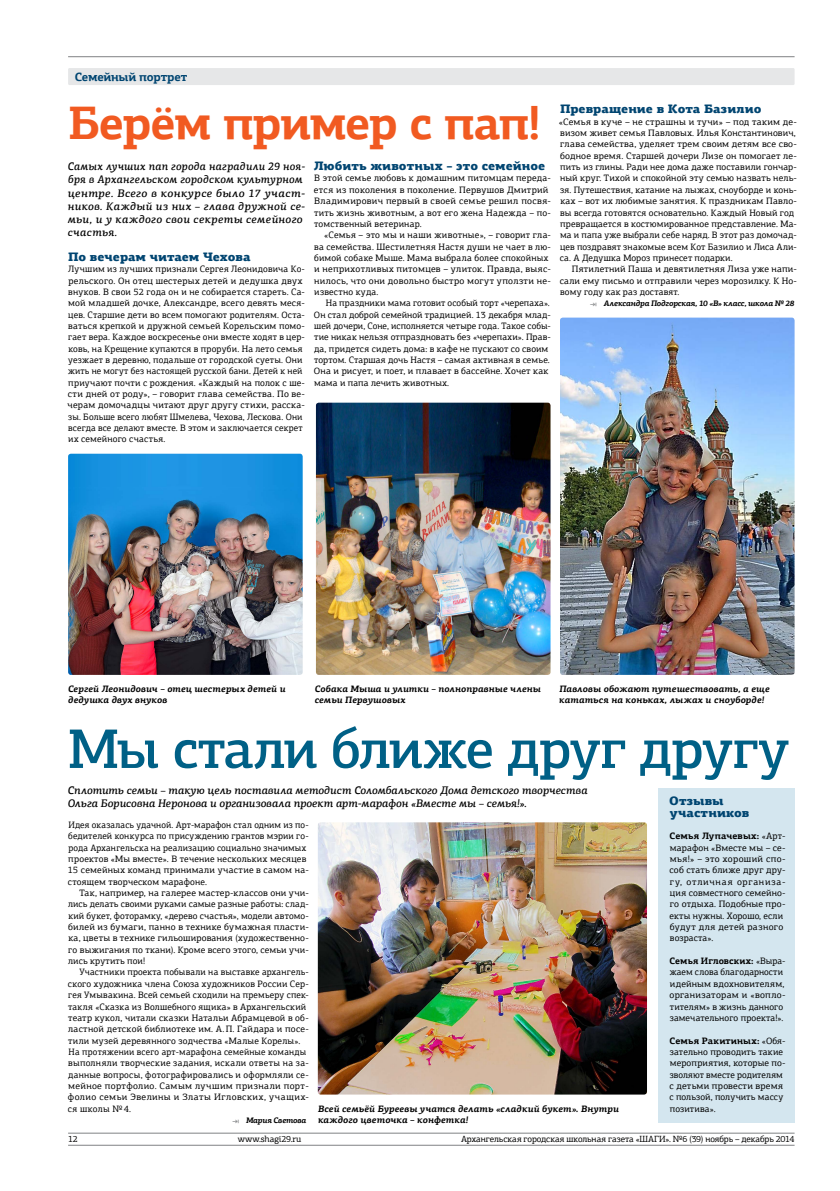
<style>
.page{position:relative;width:840px;height:1191px;background:#fff}
.page>*{position:absolute;margin:0;border:0;box-sizing:border-box;transform-origin:0 0}
.t1{font:500 56px "PF Agora Slab Pro";letter-spacing:-.025em;color:#006086}
.t2{font:700 47px "PF Agora Slab Pro";letter-spacing:-.025em;color:#f15a21}
.t3{font:900 12.3px/11.3px "PF Agora Slab Pro";color:#004571}
.t4{font:700 12px "PF Agora Slab Pro";letter-spacing:-.02em;color:#004571}
.t5{font:italic 500 11px/13.2px "PF Agora Slab Pro";letter-spacing:.015em;color:#000}
.t6{font:9.3px/11.3px "PF Agora Slab Pro";letter-spacing:.02em;color:#000}
.t7{font:italic 700 9.3px/11.3px "PF Agora Slab Pro";letter-spacing:.01em;color:#000}
.t8{font:9px "PF Agora Slab Pro";letter-spacing:-.01em;color:#000}
.t9{font:italic 700 8px "PF Agora Slab Pro";letter-spacing:-.025em;color:#000}
.s1{font-weight:500;font-style:normal;color:#808284}
.s2{font-weight:700}
</style>
<div class="page">
<hr style="left:68px;top:1144px;width:726px;height:1px;background:#808284">
<hr style="left:68px;top:1132px;width:726px;height:1px;background:#808284">
<hr style="left:68px;top:56px;width:726px;height:1px;background:#808284">
<div style="left:68px;top:68px;width:726px;height:17px;background:#e6e7e8"></div>
<img style="left:68px;top:454px;width:234px;height:221px">
<img style="left:560px;top:317px;width:234px;height:358px">
<img style="left:316px;top:403px;width:234px;height:272px">
<img style="left:317px;top:822px;width:329px;height:272px">
<div style="left:658px;top:788px;width:136px;height:335px;background:#d4e6ef"></div>
<p class="t4" style="left:75px;top:69px;width:114px">Семейный портрет</p>
<h2 class="t2" style="left:68px;top:93px;width:474px">Берём пример с пап!</h2>
<p class="t5" style="left:68px;top:160px;width:239px">Самых лучших пап города наградили 29 ноя&shy;бря в Архангельском городском культурном центре. Всего в конкурсе было 17 участ&shy;ников. Каждый из них – глава дружной се&shy;мьи, и у каждого свои секреты семейного счастья.</p>
<h3 class="t3" style="left:68px;top:251px;width:184px">По вечерам читаем Чехова</h3>
<p class="t6" style="left:68px;top:263px;width:239px">Лучшим из лучших признали Сергея Леонидовича Ко&shy;рельского. Он отец шестерых детей и дедушка двух внуков. В свои 52 года он и не собирается стареть. Са&shy;мой младшей дочке, Александре, всего девять меся&shy;цев. Старшие дети во всем помогают родителям. Оста&shy;ваться крепкой и дружной семьей Корельским помо&shy;гает вера. Каждое воскресенье они вместе ходят в цер&shy;ковь, на Крещение купаются в проруби. На лето семья уезжает в деревню, подальше от городской суеты. Они жить не могут без настоящей русской бани. Детей к ней приучают почти с рождения. «Каждый на полок с ше&shy;сти дней от роду», – говорит глава семейства. По ве&shy;черам домочадцы читают друг другу стихи, расска&shy;зы. Больше всего любят Шмелева, Чехова, Лескова. Они всегда все делают вместе. В этом и заключается секрет их семейного счастья.</p>
<h3 class="t3" style="left:313px;top:160px;width:233px">Любить животных – это семейное</h3>
<p class="t6" style="left:314px;top:173px;width:238px">В этой семье любовь к домашним питомцам переда&shy;ется из поколения в поколение. Первушов Дмитрий Владимирович первый в своей семье решил посвя&shy;тить жизнь животным, а вот его жена Надежда – по&shy;томственный ветеринар.</p>
<p class="t6" style="left:314px;top:229px;width:238px;text-indent:10px">«Семья – это мы и наши животные», – говорит гла&shy;ва семейства. Шестилетняя Настя души не чает в лю&shy;бимой собаке Мыше. Мама выбрала более спокойных и неприхотливых питомцев – улиток. Правда, выяс&shy;нилось, что они довольно быстро могут уползти не&shy;известно куда.</p>
<p class="t6" style="left:314px;top:297px;width:238px;text-indent:12px">На праздники мама готовит особый торт «черепаха».<br>Он стал доброй семейной традицией. 13 декабря млад&shy;шей дочери, Соне, исполняется четыре года. Такое собы&shy;тие никак нельзя отпраздновать без «черепахи». Прав&shy;да, придется сидеть дома: в кафе не пускают со своим тортом. Старшая дочь Настя – самая активная в семье.<br>Она и рисует, и поет, и плавает в бассейне. Хочет как мама и папа лечить животных.</p>
<h3 class="t3" style="left:559px;top:103px;width:203px">Превращение в Кота Базилио</h3>
<p class="t6" style="left:558px;top:116px;width:239px">«Семья в куче – не страшны и тучи» – под таким де&shy;визом живет семья Павловых. Илья Константинович, глава семейства, уделяет трем своим детям все сво&shy;бодное время. Старшей дочери Лизе он помогает ле&shy;пить из глины. Ради нее дома даже поставили гончар&shy;ный круг. Тихой и спокойной эту семью назвать нель&shy;зя. Путешествия, катание на лыжах, сноуборде и конь&shy;ках – вот их любимые занятия. К праздникам Павло&shy;вы всегда готовятся основательно. Каждый Новый год превращается в костюмированное представление. Ма&shy;ма и папа уже выбрали себе наряд. В этот раз домочад&shy;цев поздравят знакомые всем Кот Базилио и Лиса Али&shy;са. А Дедушка Мороз принесет подарки.</p>
<p class="t6" style="left:559px;top:263px;width:238px;text-align:justify;text-indent:12px">Пятилетний Паша и девятилетняя Лиза уже напи&shy;сали ему письмо и отправили через морозилку. К Но&shy;вому году как раз доставят.</p>
<p class="t9" style="left:589px;top:298px;width:206px"><span class="s1">⇥</span> Александра Подгорская, 10 «В» класс, школа № 28</p>
<p class="t7" style="left:68px;top:683px;width:219px">Сергей Леонидович – отец шестерых детей и дедушка двух внуков</p>
<p class="t7" style="left:314px;top:683px;width:228px">Собака Мыша и улитки – полноправные члены семьи Первушовых</p>
<p class="t7" style="left:559px;top:683px;width:212px">Павловы обожают путешествовать, а еще кататься на коньках, лыжах и сноуборде!</p>
<h1 class="t1" style="left:68px;top:714px;width:722px">Мы стали ближе друг другу</h1>
<p class="t5" style="left:68px;top:783px;width:521px">Сплотить семьи – такую цель поставила методист Соломбальского Дома детского творчества<br>Ольга Борисовна Неронова и организовала проект арт-марафон «Вместе мы – семья!».</p>
<h3 class="t3" style="left:668px;top:795px;width:82px">Отзывы участников</h3>
<p class="t6" style="left:669px;top:830px;width:117px"><span class="s2">Семья Лупачевых:</span> «Арт&shy;марафон «Вместе мы – се&shy;мья!» – это хороший спо&shy;соб стать ближе друг дру&shy;гу, отличная организа&shy;ция совместного семейно&shy;го отдыха. Подобные про&shy;екты нужны. Хорошо, если будут для детей разного возраста».</p>
<p class="t6" style="left:669px;top:955px;width:117px"><span class="s2">Семья Игловских:</span> «Выра&shy;жаем слова благодарности идейным вдохновителям, организаторам и «вопло&shy;тителям» в жизнь данного замечательного проекта!».</p>
<p class="t6" style="left:669px;top:1034px;width:117px"><span class="s2">Семья Ракитиных:</span> «Обя&shy;зательно проводить такие мероприятия, которые по&shy;зволяют вместе родителям с детьми провести время с пользой, получить массу позитива».</p>
<p class="t6" style="left:68px;top:819px;width:242px">Идея оказалась удачной. Арт-марафон стал одним из по&shy;бедителей конкурса по присуждению грантов мэрии го&shy;рода Архангельска на реализацию социально значимых проектов «Мы вместе». В течение нескольких месяцев 15 семейных команд принимали участие в самом на&shy;стоящем творческом марафоне.</p>
<p class="t6" style="left:68px;top:887px;width:242px;text-align:justify;text-indent:11px">Так, например, на галерее мастер-классов они учи&shy;лись делать своими руками самые разные работы: слад&shy;кий букет, фоторамку, «дерево счастья», модели автомо&shy;билей из бумаги, панно в технике бумажная пласти&shy;ка, цветы в технике гильоширования (художественно&shy;го выжигания по ткани). Кроме всего этого, семьи учи&shy;лись крутить пои!</p>
<p class="t6" style="left:68px;top:966px;width:242px;text-indent:11px">Участники проекта побывали на выставке архангель&shy;ского художника члена Союза художников России Сер&shy;гея Умывакина. Всей семьей сходили на премьеру спек&shy;такля «Сказка из Волшебного ящика» в Архангельский театр кукол, читали сказки Натальи Абрамцевой в об&shy;ластной детской библиотеке им. А.П. Гайдара и посе&shy;тили музей деревянного зодчества «Малые Корелы».<br>На протяжении всего арт-марафона семейные команды выполняли творческие задания, искали ответы на за&shy;данные вопросы, фотографировались и оформляли се&shy;мейное портфолио. Самым лучшим признали порт&shy;фолио семьи Эвелины и Златы Игловских, учащих&shy;ся школы №4.</p>
<p class="t9" style="left:232px;top:1115px;width:76px"><span class="s1">⇥</span> Мария Светова</p>
<p class="t7" style="left:318px;top:1102px;width:302px">Всей семьёй Буреевы учатся делать «сладкий букет». Внутри каждого цветочка – конфетка!</p>
<p class="t8" style="left:68px;top:1133px;width:11px">12</p>
<p class="t8" style="left:237px;top:1133px;width:65px">www.shagi29.ru</p>
<p class="t8" style="left:461px;top:1133px;width:335px">Архангельская городская школьная газета «ШАГИ». №6 (39) ноябрь – декабрь 2014</p>
</div>
